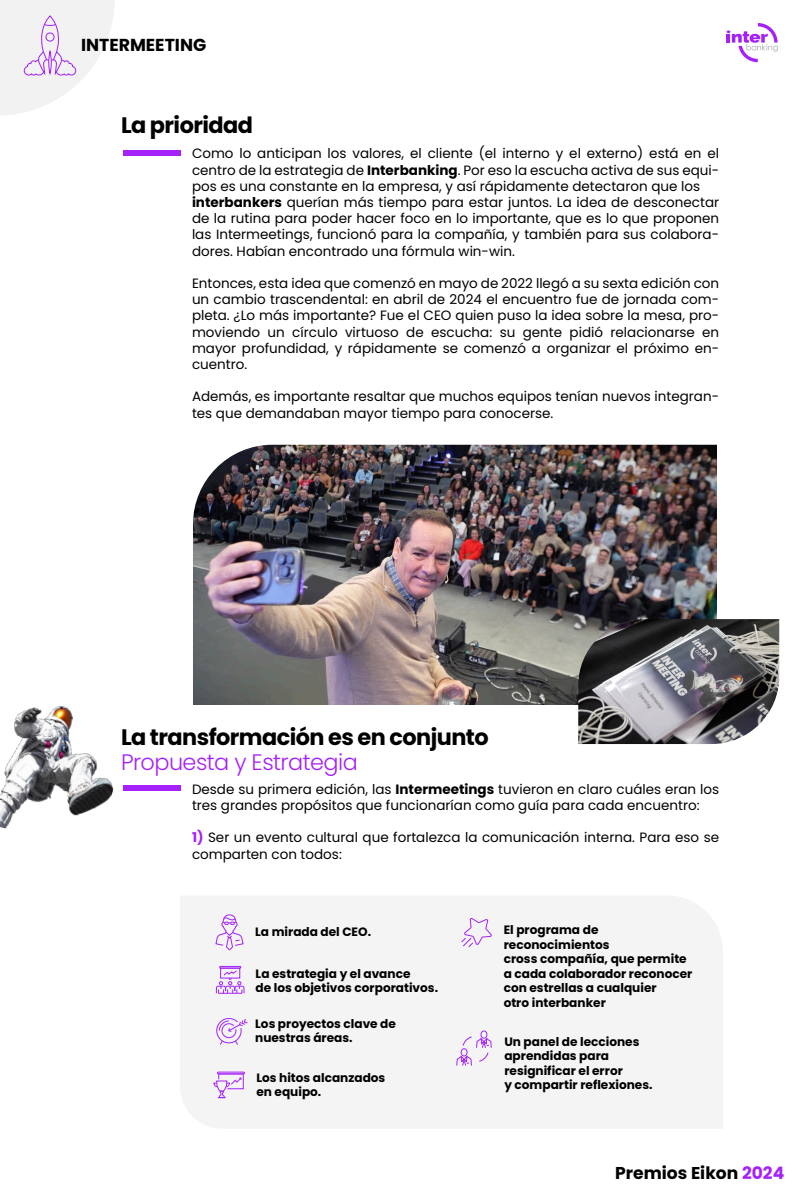
<style>
.page{position:relative;width:810px;height:1200px;background:#fff}
.page>*{position:absolute;margin:0;border:0;box-sizing:border-box;transform-origin:0 0}
.t1{font:700 22.42px "Poppins";letter-spacing:-.025em;color:#000}
.t2{font:300 22.42px "Poppins";letter-spacing:-.025em;color:#a421f9}
.t3{font:700 17.33px "Poppins";color:#000}
.t4{font:700 17.1px "Poppins";color:#000}
.t5{font:13.5px/16.2px "Poppins";color:#000}
.t6{font:700 12.15px/14.5px "Poppins";color:#000}
.s1{font-weight:700}
.s2{font-weight:700;color:#a421f9}
.s3{color:#a421f9}
</style>
<div class="page">
<svg style="left:727px;top:23px;width:51px;height:39px"></svg>
<svg style="left:0;top:0;width:114px;height:115px"></svg>
<div style="left:46px;top:33px;width:8px;height:8px;border:1px solid #a421f9;border-radius:50%"></div>
<div style="left:180px;top:896px;width:543px;height:232px;background:#f4f4f4"></div>
<img style="left:193px;top:445px;width:524px;height:260px">
<svg style="left:215px;top:914px;width:29px;height:37px"></svg>
<div style="left:219px;top:966px;width:22px;height:3px;border:1px solid #a421f9"></div>
<svg style="left:216px;top:970px;width:29px;height:24px"></svg>
<svg style="left:216px;top:1018px;width:32px;height:28px"></svg>
<div style="left:217px;top:1072px;width:28px;height:2px;border:1px solid #a421f9"></div>
<svg style="left:213px;top:1073px;width:31px;height:54px"></svg>
<svg style="left:461px;top:918px;width:32px;height:30px"></svg>
<div style="left:481px;top:1031px;width:6px;height:8px;border:1px solid #a421f9;border-radius:50%"></div>
<svg style="left:456px;top:1036px;width:36px;height:30px"></svg>
<img style="left:578px;top:619px;width:201px;height:125px">
<div style="left:123px;top:151px;width:58px;height:5px;background:#a421f9"></div>
<div style="left:123px;top:785px;width:58px;height:5px;background:#a421f9"></div>
<img style="left:0;top:705px;width:130px;height:124px">
<p class="t3" style="left:81px;top:35px;width:127px">INTERMEETING</p>
<h1 class="t1" style="left:121px;top:113px;width:133px">La prioridad</h1>
<p class="t5" style="left:192px;top:146px;width:529px">Como lo anticipan los valores, el cliente (el interno y el externo) está en el centro de la estrategia de <span class="s1">Interbanking</span>. Por eso la escucha activa de sus equi&shy;pos es una constante en la empresa, y así rápidamente detectaron que los <span class="s1">interbankers</span> querían más tiempo para estar juntos. La idea de desconectar de la rutina para poder hacer foco en lo importante, que es lo que proponen las Intermeetings, funcionó para la compañía, y también para sus colabora&shy;dores. Habían encontrado una fórmula win-win.</p>
<p class="t5" style="left:192px;top:275px;width:529px;text-align:justify">Entonces, esta idea que comenzó en mayo de 2022 llegó a su sexta edición con un cambio trascendental: en abril de 2024 el encuentro fue de jornada com&shy;pleta. ¿Lo más importante? Fue el CEO quien puso la idea sobre la mesa, pro&shy;moviendo un círculo virtuoso de escucha: su gente pidió relacionarse en mayor profundidad, y rápidamente se comenzó a organizar el próximo en&shy;cuentro.</p>
<p class="t5" style="left:192px;top:389px;width:529px">Además, es importante resaltar que muchos equipos tenían nuevos integran&shy;tes que demandaban mayor tiempo para conocerse.</p>
<h1 class="t1" style="left:121px;top:725px;width:369px">La transformación es en conjunto</h1>
<h1 class="t2" style="left:121px;top:750px;width:238px">Propuesta y Estrategia</h1>
<p class="t5" style="left:192px;top:781px;width:529px">Desde su primera edición, las <span class="s1">Intermeetings</span> tuvieron en claro cuáles eran los tres grandes propósitos que funcionarían como guía para cada encuentro:</p>
<p class="t5" style="left:192px;top:830px;width:529px"><span class="s2">1)</span> Ser un evento cultural que fortalezca la comunicación interna. Para eso se comparten con todos:</p>
<p class="t6" style="left:255px;top:925px;width:117px">La mirada del CEO.</p>
<p class="t6" style="left:256px;top:966px;width:184px">La estrategia y el avance<br>de los objetivos corporativos.</p>
<p class="t6" style="left:255px;top:1016px;width:142px">Los proyectos clave de nuestras áreas.</p>
<p class="t6" style="left:256px;top:1070px;width:130px">Los hitos alcanzados en equipo.</p>
<p class="t6" style="left:504px;top:923px;width:190px">El programa de reconocimientos<br>cross compañía, que permite a cada colaborador reconocer con estrellas a cualquier<br>otro interbanker</p>
<p class="t6" style="left:504px;top:1034px;width:150px">Un panel de lecciones aprendidas para resignificar el error<br>y compartir reflexiones.</p>
<p class="t4" style="left:615px;top:1163px;width:171px">Premios Eikon <span class="s3">2024</span></p>
</div>
